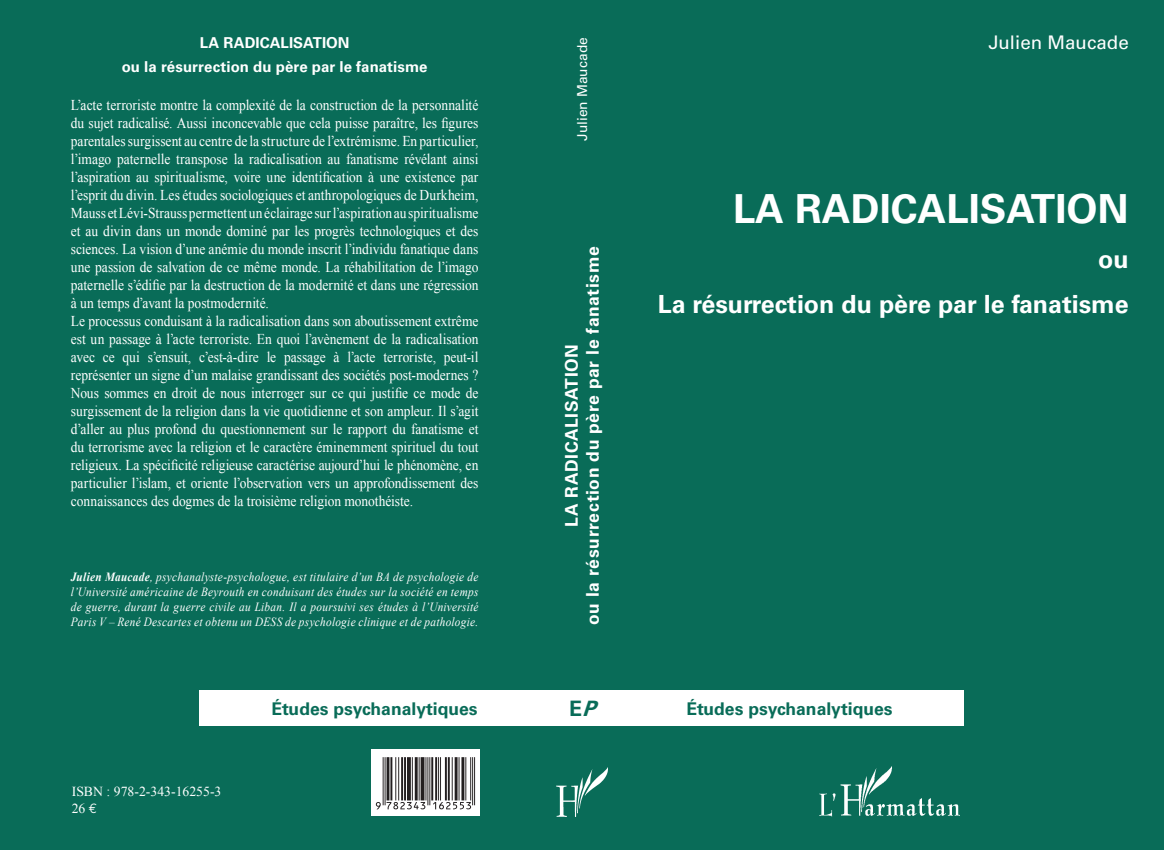
<style>
.page{position:relative;width:1164px;height:850px;background:#096c58}
.page>*{position:absolute;margin:0;border:0;box-sizing:border-box;transform-origin:0 0}
.t1{font:700 40px "Univers LT Std";color:#fff}
.t2{font:700 25px/45px "Univers LT Std";color:#fff;text-align:right}
.t3{font:700 21.25px "Univers LT Std";color:#096c58}
.t4{font:18.75px "Univers LT Std";color:#fff}
.t5{font:700 17.5px/21px "Univers LT Std";letter-spacing:.035em;color:#fff;text-align:center}
.t6{font:700 17.5px "Univers LT Std";color:#096c58}
.t7{font:15px/18px "Times New Roman";color:#fff;scale:.9 1}
.t8{font:700 15px/23.8px "Univers LT Std";letter-spacing:.005em;color:#fff;text-align:center}
.t9{font:13.75px/16.5px "Times New Roman";color:#fff}
.t10{font:13.75px "Univers LT Std";color:#fff}
.t11{font:italic 12.5px/15px "Times New Roman";letter-spacing:.025em;color:#fff;text-align:justify;scale:.9 1}
.s1{font-weight:700}
.s2{font-family:"Euro Mono"}
.s3{font-style:italic}
</style>
<div class="page">
<img style="left:556px;top:767px;width:52px;height:49px">
<img style="left:819px;top:766px;width:141px;height:50px">
<div style="left:371px;top:749px;width:108px;height:67px;background:#fff"></div>
<div style="left:615px;top:691px;width:349px;height:35px;background:#fff"></div>
<div style="left:199px;top:691px;width:351px;height:35px;background:#fff"></div>
<div style="left:549px;top:691px;width:66px;height:35px;background:#fff"></div>
<svg style="left:376px;top:757px;width:99px;height:52px"></svg>
<p class="t8" style="left:122px;top:31px;width:307px">La radicalisation<br>ou la résurrection du père par le fanatisme</p>
<p class="t7" style="left:71px;top:95px;width:454px">L’acte terroriste montre la complexité de la construction de la personnalité du sujet radicalisé. Aussi inconcevable que cela puisse paraître, les figures parentales surgissent au centre de la structure de l’extrémisme. En particulier, l’imago paternelle transpose la radicalisation au fanatisme révélant ainsi l’aspiration au spiritualisme, voire une identification à une existence par l’esprit du divin. Les études sociologiques et anthropologiques de Durkheim, Mauss et Lévi-Strauss permettent un éclairage sur l’aspiration au spiritualisme et au divin dans un monde dominé par les progrès technologiques et des sciences. La vision d’une anémie du monde inscrit l’individu fanatique dans une passion de salvation de ce même monde. La réhabilitation de l’imago paternelle s’édifie par la destruction de la modernité et dans une régression à un temps d’avant la postmodernité.<br>Le processus conduisant à la radicalisation dans son aboutissement extrême est un passage à l’acte terroriste. En quoi l’avènement de la radicalisation avec ce qui s’ensuit, c’est-à-dire le passage à l’acte terroriste, peut-il représenter un signe d’un malaise grandissant des sociétés post-modernes ?<br>Nous sommes en droit de nous interroger sur ce qui justifie ce mode de surgissement de la religion dans la vie quotidienne et son ampleur. Il s’agit d’aller au plus profond du questionnement sur le rapport du fanatisme et du terrorisme avec la religion et le caractère éminemment spirituel du tout religieux. La spécificité religieuse caractérise aujourd’hui le phénomène, en particulier l’islam, et oriente l’observation vers un approfondissement des connaissances des dogmes de la troisième religion monothéiste.</p>
<p class="t11" style="left:71px;top:569px;width:454px"><span class="s1">Julien Maucade</span>, psychanalyste-psychologue, est titulaire d’un BA de psychologie de l’Université américaine de Beyrouth en conduisant des études sur la société en temps de guerre, durant la guerre civile au Liban. Il a poursuivi ses études à l’Université Paris V – René Descartes et obtenu un DESS de psychologie clinique et de pathologie.</p>
<p class="t10" style="left:574px;top:141px;width:105px;rotate:-90deg">Julien Maucade</p>
<p class="t5" style="left:561px;top:625px;width:380px;rotate:-90deg">La radicalisation<br>ou la résurrection du père par le fanatisme</p>
<p class="t4" style="left:988px;top:31px;width:142px">Julien Maucade</p>
<h1 class="t1" style="left:733px;top:186px;width:397px">La radicalisation</h1>
<h2 class="t2" style="left:658px;top:237px;width:472px">ou<br>La résurrection du père par le fanatisme</h2>
<p class="t9" style="left:72px;top:783px;width:151px">ISBN : 978-2-343-16255-3<br>26 <span class="s2">e</span></p>
<p class="t6" style="left:271px;top:698px;width:208px">Études psychanalytiques</p>
<h3 class="t3" style="left:569px;top:696px;width:36px">E<span class="s3">P</span></h3>
<p class="t6" style="left:686px;top:698px;width:208px">Études psychanalytiques</p>
</div>
